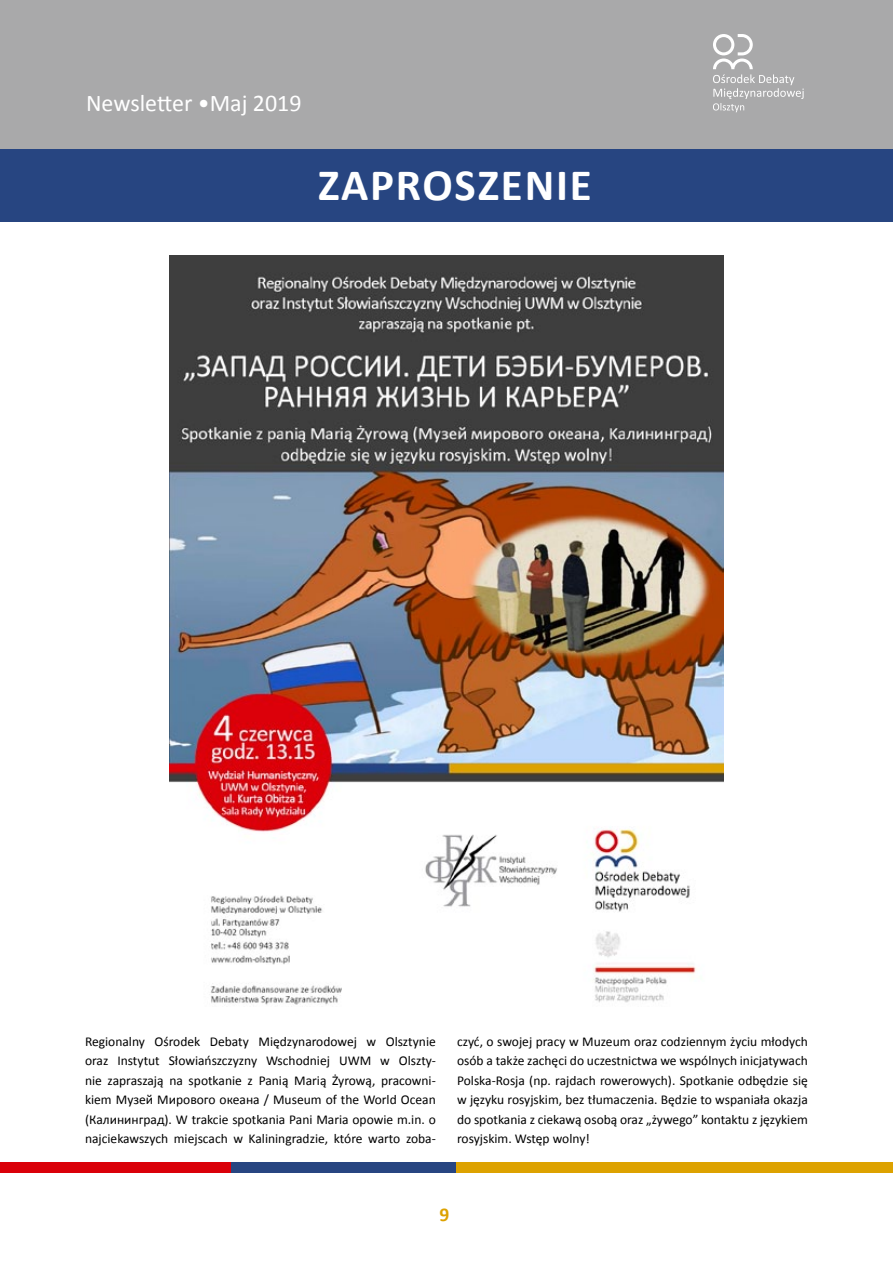
<style>
.page{position:relative;width:893px;height:1263px;background:#fff}
.page>*{position:absolute;margin:0;border:0;box-sizing:border-box;transform-origin:0 0}
.t1{font:700 45px "Calibri";color:#fff}
.t2{font:24px "Calibri";color:#fff}
.t3{font:700 19.5px "Calibri";color:#dda200}
.t4{font:13.5px/19.5px "Calibri";color:#000;text-align:justify}
</style>
<div class="page">
<div style="left:0;top:0;width:893px;height:149px;background:#a9a9aa"></div>
<svg style="left:713px;top:34px;width:91px;height:78px"></svg>
<div style="left:456px;top:1162px;width:437px;height:11px;background:#dda200"></div>
<div style="left:231px;top:1162px;width:225px;height:11px;background:#274581"></div>
<div style="left:0;top:1162px;width:231px;height:11px;background:#da0009"></div>
<div style="left:0;top:150px;width:893px;height:72px;background:#274581"></div>
<img style="left:170px;top:255px;width:554px;height:750px">
<h2 class="t2" style="left:86px;top:88px;width:217px">Newsletter •Maj 2019</h2>
<h1 class="t1" style="left:318px;top:157px;width:26px">ZAPROSZENIE</h1>
<p class="t4" style="left:85px;top:1031px;width:352px">Regionalny Ośrodek Debaty Międzynarodowej w Olsztynie oraz I nstytut Słowiańszczyzny Wschodniej UWM w Olszty&shy;nie zapraszają na spotkanie z Panią Marią Żyrową, pracowni&shy;kiem Музей Мирового океана / Museum of the World Ocean (Калининград). W trakcie spotkania Pani Maria opowie m.in. o najciekawszych miejscach w Kaliningradzie, które warto zoba-</p>
<p class="t4" style="left:457px;top:1031px;width:352px">czyć, o swojej pracy w Muzeum oraz codziennym życiu młodych osób a także zachęci do uczestnictwa we wspólnych inicjatywach Polska-Rosja (np. rajdach rowerowych). Spotkanie odbędzie się w języku rosyjskim, bez tłumaczenia. Będzie to wspaniała okazja do spotkania z ciekawą osobą oraz „żywego” kontaktu z językiem rosyjskim. Wstęp wolny!</p>
<h3 class="t3" style="left:439px;top:1203px;width:11px">9</h3>
</div>
